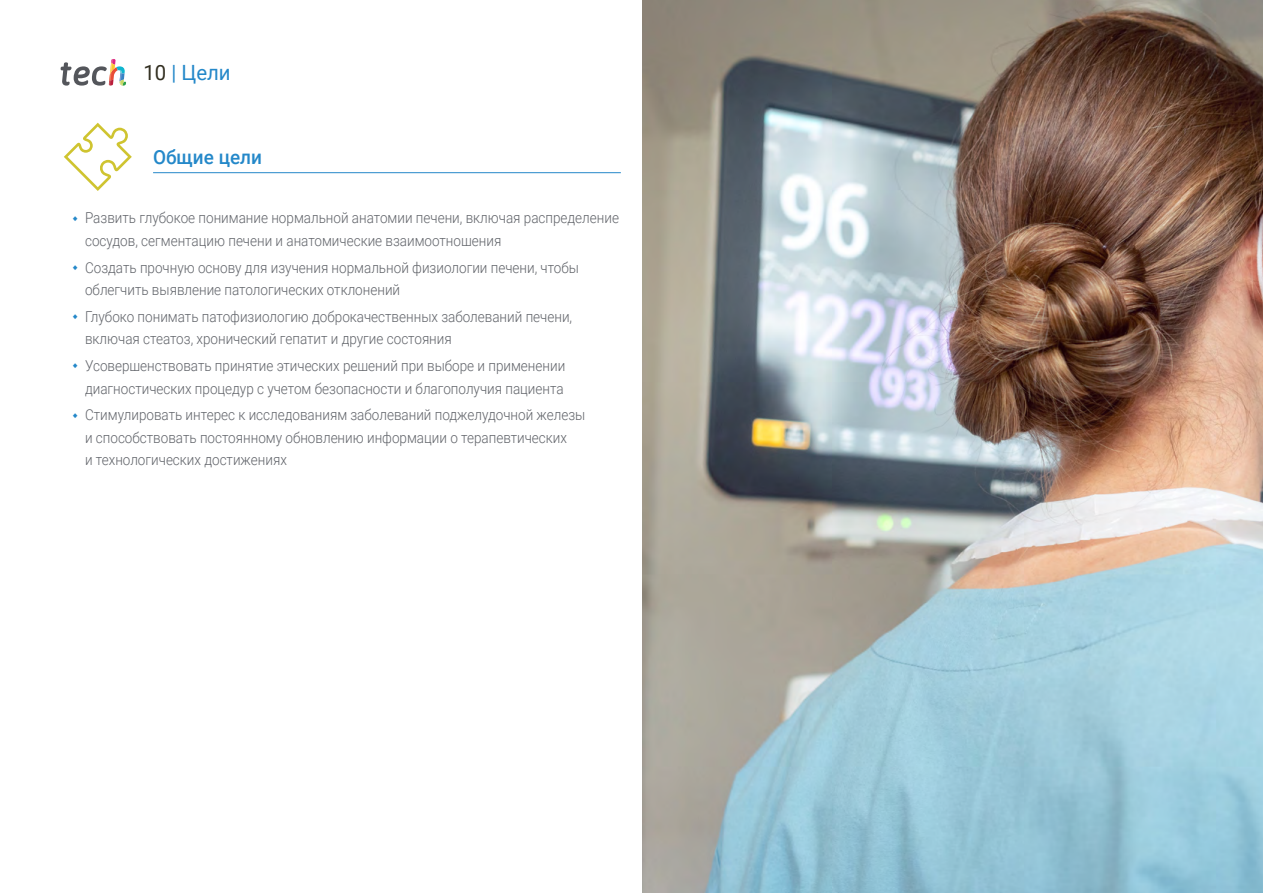
<style>
.page{position:relative;width:1263px;height:893px;background:#fff}
.page>*{position:absolute;margin:0;border:0;box-sizing:border-box;transform-origin:0 0}
.t1{font:21px "Roboto";color:#2488c9}
.t2{font:500 19.5px "Roboto";color:#2488c9}
.t3{font:300 15px/22.5px "Roboto";color:#61646a;scale:.9 1}
.s1{color:#312e20}
</style>
<div class="page">
<hr style="left:153px;top:172px;width:468px;height:1px;background:#2488c9">
<svg style="left:64px;top:123px;width:68px;height:68px"></svg>
<img style="left:642px;top:0;width:621px;height:893px">
<svg style="left:61px;top:59px;width:65px;height:27px"></svg>
<h1 class="t1" style="left:144px;top:57px;width:89px"><span class="s1">10</span> | Цели</h1>
<h2 class="t2" style="left:153px;top:144px;width:110px">Общие цели</h2>
<p class="t3" style="left:85px;top:206px;width:595px">Развить глубокое понимание нормальной анатомии печени, включая распределение сосудов, сегментацию печени и анатомические взаимоотношения</p>
<p class="t3" style="left:85px;top:255px;width:550px">Создать прочную основу для изучения нормальной физиологии печени, чтобы облегчить выявление патологических отклонений</p>
<p class="t3" style="left:85px;top:305px;width:543px">Глубоко понимать патофизиологию доброкачественных заболеваний печени, включая стеатоз, хронический гепатит и другие состояния</p>
<p class="t3" style="left:85px;top:354px;width:535px">Усовершенствовать принятие этических решений при выборе и применении диагностических процедур с учетом безопасности и благополучия пациента</p>
<p class="t3" style="left:85px;top:403px;width:557px">Стимулировать интерес к исследованиям заболеваний поджелудочной железы и способствовать постоянному обновлению информации о терапевтических<br>и технологических достижениях</p>
</div>
